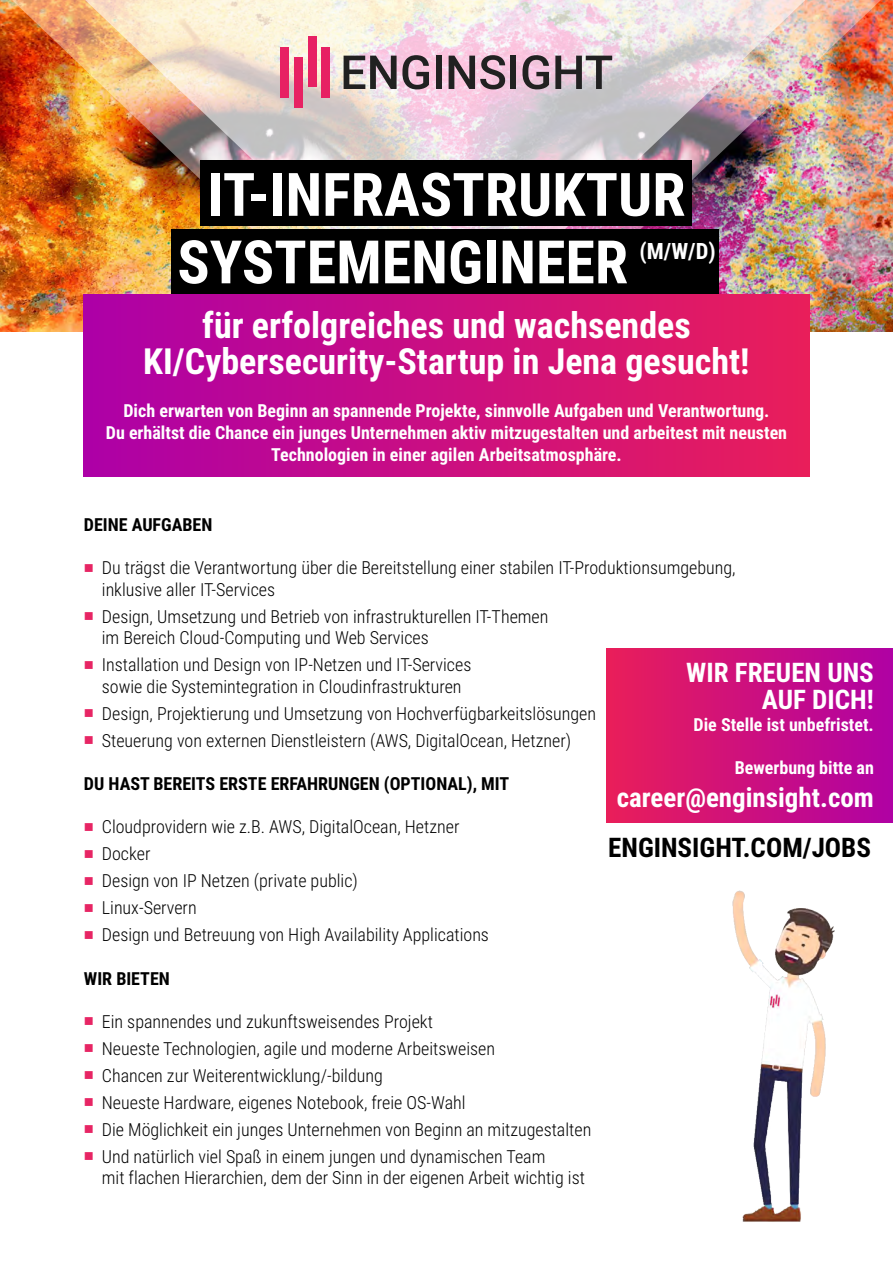
<style>
.page{position:relative;width:893px;height:1263px;background:#fff}
.page>*{position:absolute;margin:0;border:0;box-sizing:border-box;transform-origin:0 0}
.t1{font:700 60px/67.5px "Roboto Condensed";color:#fff}
.t2{font:700 36px/36px "Roboto Condensed";color:#fff;text-align:center}
.t3{font:700 27px/27px "Roboto Condensed";color:#fff;text-align:right}
.t4{font:700 27px "Roboto Condensed";color:#000}
.t5{font:700 22.5px "Roboto Condensed";color:#fff}
.t6{font:300 18px/21.6px "Roboto Condensed";color:#000}
.t7{font:700 18px/21.6px "Roboto Condensed";color:#fff;text-align:center}
.t8{font:700 18px "Roboto Condensed";color:#000}
.s1{color:#e72564}
</style>
<div class="page">
<img style="left:732px;top:890px;width:103px;height:332px">
<img style="left:0;top:0;width:893px;height:414px">
<img style="left:73px;top:0;width:744px;height:343px">
<div style="left:281px;top:47px;width:8px;height:50px;background:#e72163"></div>
<div style="left:294px;top:58px;width:9px;height:50px;background:#e72163"></div>
<div style="left:308px;top:37px;width:8px;height:50px;background:#e72163"></div>
<div style="left:321px;top:47px;width:9px;height:50px;background:#e72163"></div>
<svg style="left:344px;top:55px;width:85px;height:34px;background:#918088"></svg>
<div style="left:436px;top:56px;width:5px;height:33px;background:#212121"></div>
<svg style="left:449px;top:55px;width:56px;height:34px;background:#8f7783"></svg>
<div style="left:511px;top:56px;width:5px;height:33px;background:#212121"></div>
<svg style="left:522px;top:55px;width:27px;height:34px"></svg>
<svg style="left:555px;top:56px;width:57px;height:33px;background:#968e93"></svg>
<div style="left:171px;top:230px;width:548px;height:65px;background:#000"></div>
<div style="left:84px;top:295px;width:725px;height:182px;background:linear-gradient(to right,#ad00a7,#e91e5a)"></div>
<div style="left:607px;top:648px;width:286px;height:174px;background:linear-gradient(to right,#e91e59,#b001a3)"></div>
<div style="left:201px;top:161px;width:491px;height:65px;background:#000"></div>
<h1 class="t1" style="left:177px;top:158px;width:510px;text-indent:30px">IT-INFRASTRUKTUR<br>SYSTEMENGINEER</h1>
<p class="t5" style="left:640px;top:236px;width:78px">(M/W/D)</p>
<h2 class="t2" style="left:143px;top:306px;width:608px">für erfolgreiches und wachsendes<br>KI/Cybersecurity-Startup in Jena gesucht!</h2>
<p class="t7" style="left:106px;top:399px;width:683px">Dich erwarten von Beginn an spannende Projekte, sinnvolle Aufgaben und Verantwortung.<br>Du erhältst die Chance ein junges Unternehmen aktiv mitzugestalten und arbeitest mit neusten<br>Technologien in einer agilen Arbeitsatmosphäre.</p>
<p class="t8" style="left:84px;top:512px;width:130px">DEINE AUFGABEN</p>
<p class="t6" style="left:102px;top:556px;width:635px;text-indent:-18px"><span class="s1">■</span> Du trägst die Verantwortung über die Bereitstellung einer stabilen IT-Produktionsumgebung, inklusive aller IT-Services</p>
<p class="t6" style="left:102px;top:605px;width:448px;text-indent:-18px"><span class="s1">■</span> Design, Umsetzung und Betrieb von infrastrukturellen IT-Themen im Bereich Cloud-Computing und Web Services</p>
<p class="t6" style="left:84px;top:653px;width:389px;text-align:center"><span class="s1">■</span> Installation und Design von IP-Netzen und IT-Services sowie die Systemintegration in Cloudinfrastrukturen</p>
<p class="t6" style="left:84px;top:702px;width:514px"><span class="s1">■</span> Design, Projektierung und Umsetzung von Hochverfügbarkeitslösungen</p>
<p class="t6" style="left:84px;top:729px;width:489px"><span class="s1">■</span> Steuerung von externen Dienstleistern (AWS, DigitalOcean, Hetzner)</p>
<p class="t8" style="left:84px;top:771px;width:427px">DU HAST BEREITS ERSTE ERFAHRUNGEN (OPTIONAL), MIT</p>
<p class="t6" style="left:84px;top:815px;width:377px"><span class="s1">■</span> Cloudprovidern wie z.B. AWS, DigitalOcean, Hetzner</p>
<p class="t6" style="left:84px;top:842px;width:68px"><span class="s1">■</span> Docker</p>
<p class="t6" style="left:84px;top:869px;width:275px"><span class="s1">■</span> Design von IP Netzen (private public)</p>
<p class="t6" style="left:84px;top:896px;width:114px"><span class="s1">■</span> Linux-Servern</p>
<p class="t6" style="left:84px;top:923px;width:407px"><span class="s1">■</span> Design und Betreuung von High Availability Applications</p>
<p class="t8" style="left:84px;top:965px;width:88px">WIR BIETEN</p>
<p class="t6" style="left:84px;top:1010px;width:351px"><span class="s1">■</span> Ein spannendes und zukunftsweisendes Projekt</p>
<p class="t6" style="left:84px;top:1037px;width:413px"><span class="s1">■</span> Neueste Technologien, agile und moderne Arbeitsweisen</p>
<p class="t6" style="left:84px;top:1064px;width:300px"><span class="s1">■</span> Chancen zur Weiterentwicklung/-bildung</p>
<p class="t6" style="left:84px;top:1091px;width:383px"><span class="s1">■</span> Neueste Hardware, eigenes Notebook, freie OS-Wahl</p>
<p class="t6" style="left:84px;top:1118px;width:509px"><span class="s1">■</span> Die Möglichkeit ein junges Unternehmen von Beginn an mitzugestalten</p>
<p class="t6" style="left:102px;top:1145px;width:485px;text-indent:-18px"><span class="s1">■</span> Und natürlich viel Spaß in einem jungen und dynamischen Team<br>mit flachen Hierarchien, dem der Sinn in der eigenen Arbeit wichtig ist</p>
<h3 class="t3" style="left:686px;top:658px;width:189px">WIR FREUEN UNS<br>AUF DICH!</h3>
<p class="t7" style="left:694px;top:713px;width:182px">Die Stelle ist unbefristet.</p>
<p class="t7" style="left:735px;top:756px;width:141px">Bewerbung bitte an</p>
<h3 class="t3" style="left:617px;top:782px;width:259px">career@enginsight.com</h3>
<h3 class="t4" style="left:608px;top:828px;width:264px">ENGINSIGHT.COM/JOBS</h3>
</div>
